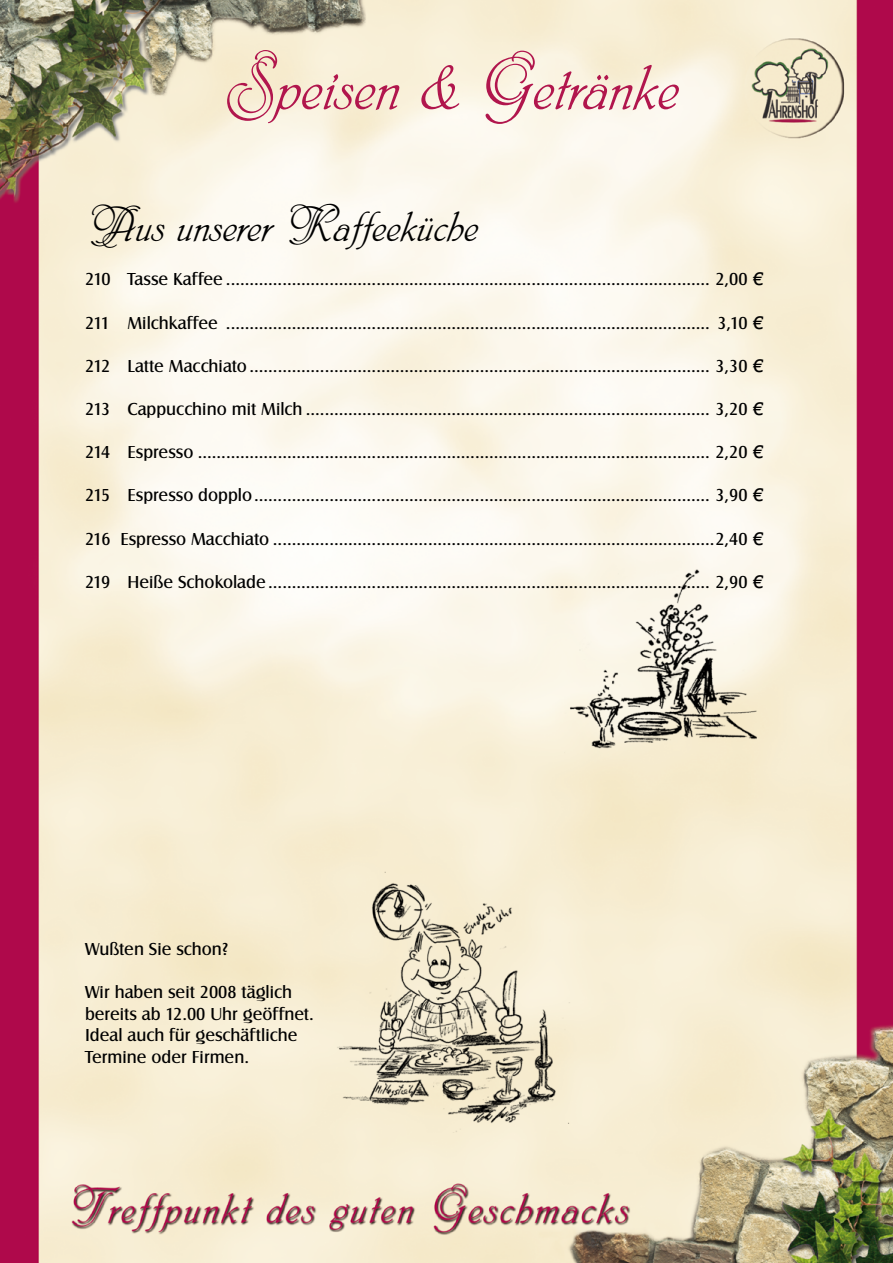
<style>
.page{position:relative;width:893px;height:1263px;background:#fff}
.page>*{position:absolute;margin:0;border:0;box-sizing:border-box;transform-origin:0 0}
.t1{font:72px "Phyllis Ini D";color:#b1164d}
.t2{font:48px "Phyllis Ini D";color:#000}
.t3{font:18px/21.6px "Castle T";color:#000}
.s1{font-family:"Linotype Euro Font Ato F"}
</style>
<div class="page">
<img style="left:0;top:0;width:893px;height:1263px">
<img style="left:561px;top:566px;width:204px;height:194px">
<img style="left:319px;top:867px;width:254px;height:265px">
<h1 class="t1" style="left:225px;top:42px;width:456px">Speisen &amp; Getränke</h1>
<h2 class="t2" style="left:85px;top:196px;width:395px">Aus unserer Kaffeeküche</h2>
<p class="t3" style="left:85px;top:268px;width:680px">210 Tasse Kaffee ....................................................................................................... 2,00 <span class="s1">E</span></p>
<p class="t3" style="left:85px;top:312px;width:680px">211 Milchkaffee ....................................................................................................... 3,10 <span class="s1">E</span></p>
<p class="t3" style="left:85px;top:355px;width:680px">212 Latte Macchiato.................................................................................................. 3,30 <span class="s1">E</span></p>
<p class="t3" style="left:85px;top:398px;width:680px">213 Cappucchino mit Milch ...................................................................................... 3,20 <span class="s1">E</span></p>
<p class="t3" style="left:85px;top:441px;width:680px">214 Espresso ............................................................................................................. 2,20 <span class="s1">E</span></p>
<p class="t3" style="left:85px;top:484px;width:679px">215 Espresso dopplo................................................................................................. 3,90 <span class="s1">E</span></p>
<p class="t3" style="left:85px;top:528px;width:680px">216 Espresso Macchiato ..............................................................................................2,40 <span class="s1">E</span></p>
<p class="t3" style="left:85px;top:571px;width:680px">219 Heiße Schokolade .............................................................................................. 2,90 <span class="s1">E</span></p>
<p class="t3" style="left:85px;top:938px;width:145px">Wußten Sie schon?</p>
<p class="t3" style="left:85px;top:981px;width:230px">Wir haben seit 2008 täglich bereits ab 12.00 Uhr geöffnet.<br>Ideal auch für geschäftliche<br>Termine oder Firmen.</p>
</div>
